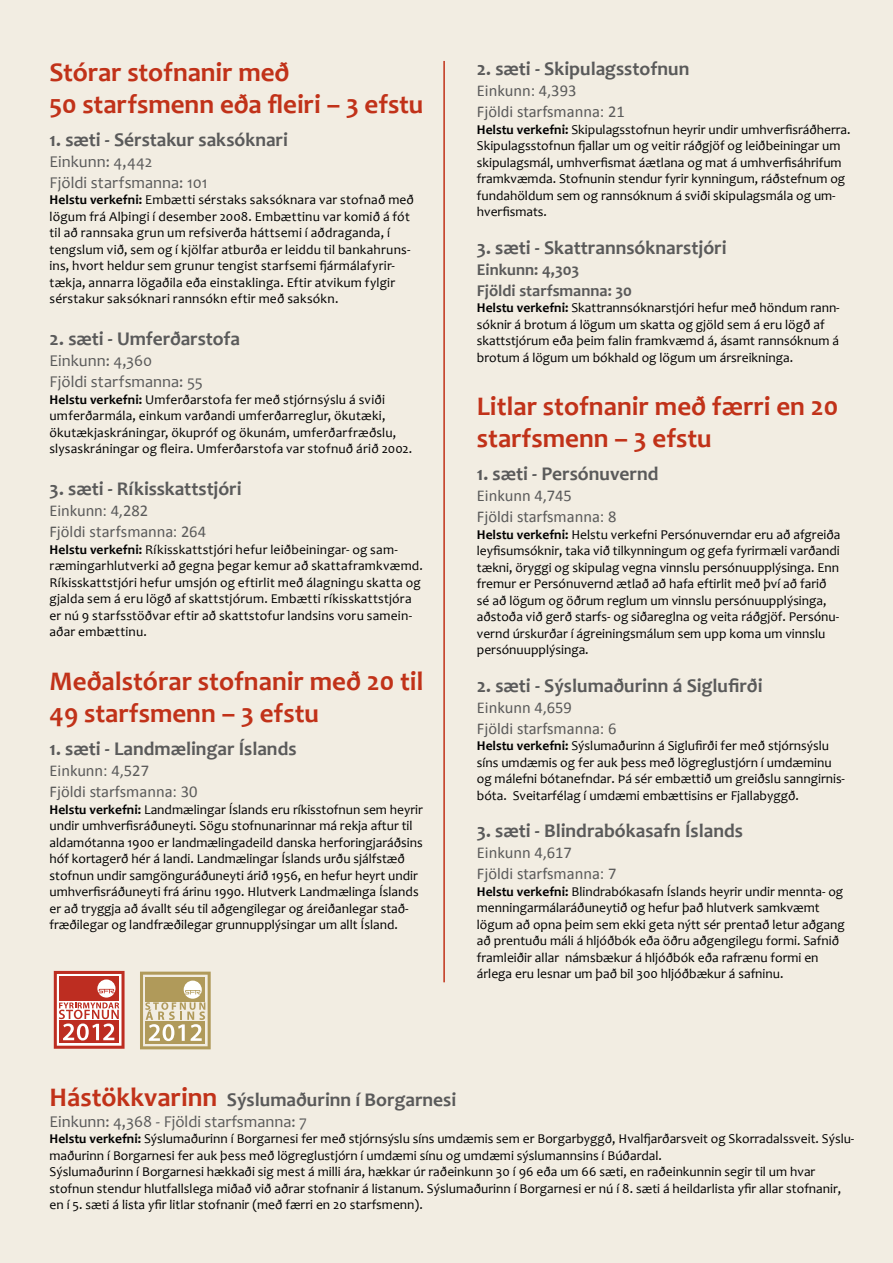
<style>
.page{position:relative;width:893px;height:1263px;background:#f2ede2}
.page>*{position:absolute;margin:0;border:0;box-sizing:border-box;transform-origin:0 0}
.t1{font:700 27px/32.4px "Candara";color:#c13219}
.t2{font:700 19.5px "Candara";color:#5a5a5a}
.t3{font:16.5px/21px "Calibri";color:#5a5a5a}
.t4{font:16.5px/21px "Candara";color:#5a5a5a}
.t5{font:700 16.5px/21px "Candara";color:#5a5a5a}
.t6{font:13.5px/16.5px "Candara";color:#000}
.s1{font-weight:700}
.s2{font-size:27px;color:#c13219}
</style>
<div class="page">
<hr style="left:443px;top:61px;width:2px;height:921px;background:#c13219">
<svg style="left:54px;top:971px;width:71px;height:78px;background:#d4776f"></svg>
<svg style="left:140px;top:972px;width:71px;height:77px"></svg>
<h1 class="t1" style="left:50px;top:55px;width:375px">Stórar stofnanir með<br>50 starfsmenn eða fleiri – 3 efstu</h1>
<h2 class="t2" style="left:50px;top:127px;width:240px">1. sæti - Sérstakur saksóknari</h2>
<p class="t4" style="left:50px;top:151px;width:159px">Einkunn: 4,442<br>Fjöldi starfsmanna: 101</p>
<p class="t6" style="left:50px;top:192px;width:366px"><span class="s1">Helstu verkefni:</span> Embætti sérstaks saksóknara var stofnað með lögum frá Alþingi í desember 2008. Embættinu var komið á fót til að rannsaka grun um refsiverða háttsemi í aðdraganda, í tengslum við, sem og í kjölfar atburða er leiddu til bankahruns&shy;ins, hvort heldur sem grunur tengist starfsemi fjármálafyrir&shy;tækja, annarra lögaðila eða einstaklinga. Eftir atvikum fylgir sérstakur saksóknari rannsókn eftir með saksókn.</p>
<h2 class="t2" style="left:50px;top:327px;width:192px">2. sæti - Umferðarstofa</h2>
<p class="t4" style="left:50px;top:350px;width:155px">Einkunn: 4,360<br>Fjöldi starfsmanna: 55</p>
<p class="t6" style="left:50px;top:391px;width:364px"><span class="s1">Helstu verkefni:</span> Umferðarstofa fer með stjórnsýslu á sviði umferðarmála, einkum varðandi umferðarreglur, ökutæki, ökutækjaskráningar, ökupróf og ökunám, umferðarfræðslu, slysaskráningar og fleira. Umferðarstofa var stofnuð árið 2002.</p>
<h2 class="t2" style="left:50px;top:477px;width:194px">3. sæti - Ríkisskattstjóri</h2>
<p class="t3" style="left:50px;top:500px;width:158px">Einkunn: 4,282<br>Fjöldi starfsmanna: 264</p>
<p class="t6" style="left:50px;top:541px;width:375px"><span class="s1">Helstu verkefni:</span> Ríkisskattstjóri hefur leiðbeiningar- og sam&shy;ræmingarhlutverki að gegna þegar kemur að skattaframkvæmd.<br>Ríkisskattstjóri hefur umsjón og eftirlit með álagningu skatta og gjalda sem á eru lögð af skattstjórum. Embætti ríkisskattstjóra er nú 9 starfsstöðvar eftir að skattstofur landsins voru samein&shy;aðar embættinu.</p>
<h1 class="t1" style="left:50px;top:665px;width:376px">Meðalstórar stofnanir með 20 til<br>49 starfsmenn – 3 efstu</h1>
<h2 class="t2" style="left:50px;top:737px;width:249px">1. sæti - Landmælingar Íslands</h2>
<p class="t3" style="left:50px;top:760px;width:149px">Einkunn: 4,527<br>Fjöldi starfsmanna: 30</p>
<p class="t6" style="left:50px;top:801px;width:375px"><span class="s1">Helstu verkefni:</span> Landmælingar Íslands eru ríkisstofnun sem heyrir undir umhverfisráðuneyti. Sögu stofnunarinnar má rekja aftur til aldamótanna 1900 er landmælingadeild danska herforingjaráðsins hóf kortagerð hér á landi. Landmælingar Íslands urðu sjálfstæð stofnun undir samgönguráðuneyti árið 1956, en hefur heyrt undir umhverfisráðuneyti frá árinu 1990. Hlutverk Landmælinga Íslands er að tryggja að ávallt séu til aðgengilegar og áreiðanlegar stað&shy;fræðilegar og landfræðilegar grunnupplýsingar um allt Ísland.</p>
<h2 class="t2" style="left:477px;top:57px;width:214px">2. sæti - Skipulagsstofnun</h2>
<p class="t3" style="left:477px;top:80px;width:149px">Einkunn: 4,393<br>Fjöldi starfsmanna: 21</p>
<p class="t6" style="left:477px;top:121px;width:375px"><span class="s1">Helstu verkefni:</span> Skipulagsstofnun heyrir undir umhverfisráðherra.<br>Skipulagsstofnun fjallar um og veitir ráðgjöf og leiðbeiningar um skipulagsmál, umhverfismat áætlana og mat á umhverfisáhrifum framkvæmda. Stofnunin stendur fyrir kynningum, ráðstefnum og fundahöldum sem og rannsóknum á sviði skipulagsmála og um&shy;hverfismats.</p>
<h2 class="t2" style="left:477px;top:235px;width:251px">3. sæti - Skattrannsóknarstjóri</h2>
<p class="t5" style="left:477px;top:259px;width:157px">Einkunn: 4,303<br>Fjöldi starfsmanna: 30</p>
<p class="t6" style="left:477px;top:299px;width:364px"><span class="s1">Helstu verkefni:</span> Skattrannsóknarstjóri hefur með höndum rann&shy;sóknir á brotum á lögum um skatta og gjöld sem á eru lögð af skattstjórum eða þeim falin framkvæmd á, ásamt rannsóknum á brotum á lögum um bókhald og lögum um ársreikninga.</p>
<h1 class="t1" style="left:477px;top:390px;width:363px">Litlar stofnanir með færri en 20 starfsmenn – 3 efstu</h1>
<h2 class="t2" style="left:477px;top:462px;width:183px">1. sæti - Persónuvernd</h2>
<p class="t3" style="left:477px;top:485px;width:141px">Einkunn 4,745<br>Fjöldi starfsmanna: 8</p>
<p class="t6" style="left:477px;top:526px;width:365px"><span class="s1">Helstu verkefni:</span> Helstu verkefni Persónuverndar eru að afgreiða leyfisumsóknir, taka við tilkynningum og gefa fyrirmæli varðandi tækni, öryggi og skipulag vegna vinnslu persónuupplýsinga. Enn fremur er Persónuvernd ætlað að hafa eftirlit með því að farið sé að lögum og öðrum reglum um vinnslu persónuupplýsinga, aðstoða við gerð starfs- og siðareglna og veita ráðgjöf. Persónu&shy;vernd úrskurðar í ágreiningsmálum sem upp koma um vinnslu persónuupplýsinga.</p>
<h2 class="t2" style="left:477px;top:673px;width:287px">2. sæti - Sýslumaðurinn á Siglufirði</h2>
<p class="t3" style="left:477px;top:697px;width:141px">Einkunn 4,659<br>Fjöldi starfsmanna: 6</p>
<p class="t6" style="left:477px;top:738px;width:370px"><span class="s1">Helstu verkefni:</span> Sýslumaðurinn á Siglufirði fer með stjórnsýslu síns umdæmis og fer auk þess með lögreglustjórn í umdæminu og málefni bótanefndar. Þá sér embættið um greiðslu sanngirnis&shy;bóta. Sveitarfélag í umdæmi embættisins er Fjallabyggð.</p>
<h2 class="t2" style="left:477px;top:819px;width:268px">3. sæti - Blindrabókasafn Íslands</h2>
<p class="t3" style="left:477px;top:842px;width:141px">Einkunn 4,617<br>Fjöldi starfsmanna: 7</p>
<p class="t6" style="left:477px;top:883px;width:369px"><span class="s1">Helstu verkefni:</span> Blindrabókasafn Íslands heyrir undir mennta- og menningarmálaráðuneytið og hefur það hlutverk samkvæmt lögum að opna þeim sem ekki geta nýtt sér prentað letur aðgang að prentuðu máli á hljóðbók eða öðru aðgengilegu formi. Safnið framleiðir allar námsbækur á hljóðbók eða rafrænu formi en árlega eru lesnar um það bil 300 hljóðbækur á safninu.</p>
<h2 class="t2" style="left:50px;top:1087px;width:408px"><span class="s2">Hástökkvarinn</span> Sýslumaðurinn í Borgarnesi</h2>
<p class="t4" style="left:50px;top:1111px;width:259px">Einkunn: 4,368 - Fjöldi starfsmanna: 7</p>
<p class="t6" style="left:50px;top:1130px;width:806px"><span class="s1">Helstu verkefni:</span> Sýslumaðurinn í Borgarnesi fer með stjórnsýslu síns umdæmis sem er Borgarbyggð, Hvalfjarðarsveit og Skorradalssveit. Sýslu&shy;maðurinn í Borgarnesi fer auk þess með lögreglustjórn í umdæmi sínu og umdæmi sýslumannsins í Búðardal.<br>Sýslumaðurinn í Borgarnesi hækkaði sig mest á milli ára, hækkar úr raðeinkunn 30 í 96 eða um 66 sæti, en raðeinkunnin segir til um hvar stofnun stendur hlutfallslega miðað við aðrar stofnanir á listanum. Sýslumaðurinn í Borgarnesi er nú í 8. sæti á heildarlista yfir allar stofnanir, en í 5. sæti á lista yfir litlar stofnanir (með færri en 20 starfsmenn).</p>
</div>
